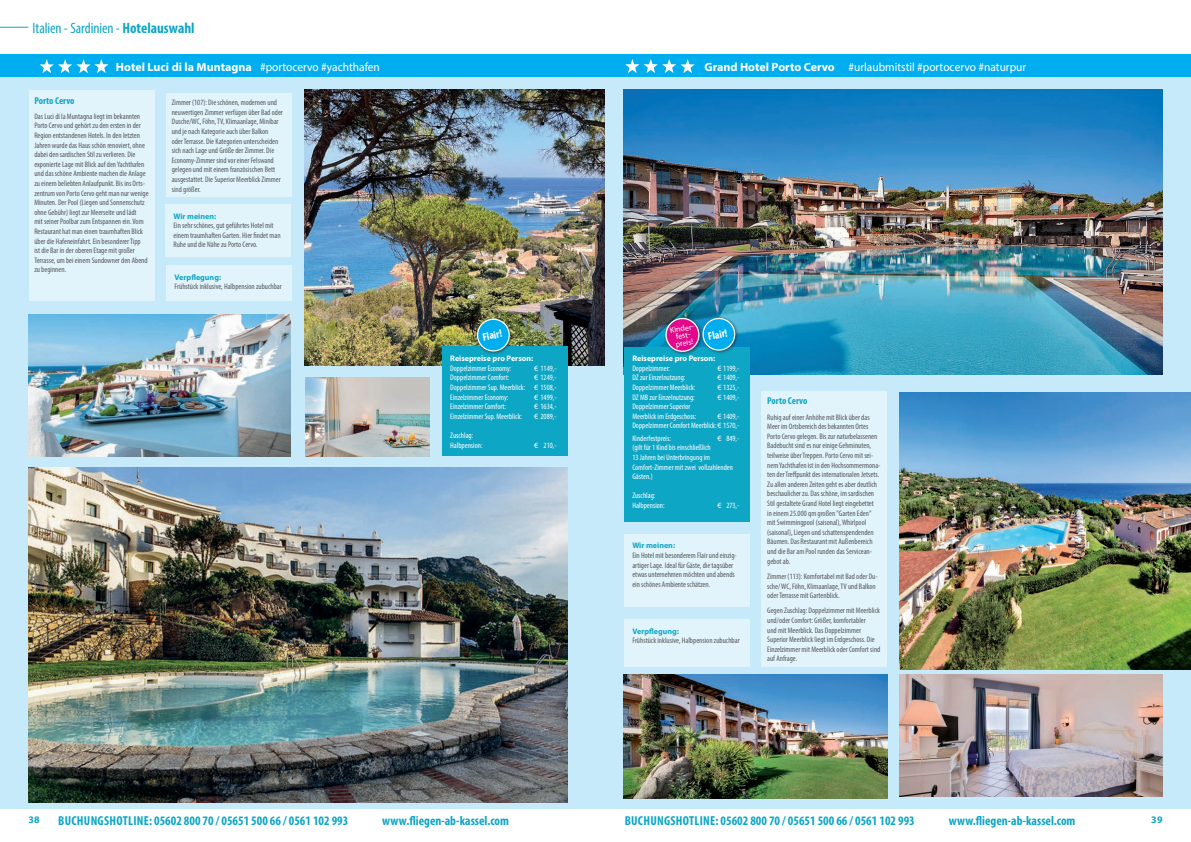
<style>
.page{position:relative;width:1191px;height:842px;background:#fff}
.page>*{position:absolute;margin:0;border:0;box-sizing:border-box;transform-origin:0 0}
.t1{font:condensed 15px "Myriad Pro";letter-spacing:-.005em;color:#0ea6c5}
.t2{font:700 condensed 13px "Myriad Pro";color:#0ea6c5}
.t3{font:12px "Myriad Pro";color:#fff;scale:.95 1}
.t4{font:700 condensed 11px "Myriad Pro";color:#fff}
.t5{font:700 condensed 10px "Myriad Pro";letter-spacing:-.005em;color:#0ea6c5}
.t6{font:700 10px "Myriad Pro";color:#0ea6c5}
.t7{font:condensed 8px/9.6px "Myriad Pro";color:#57585a}
.t8{font:condensed 8px/9.6px "Myriad Pro";color:#fff}
.t9{font:700 8px "Myriad Pro";color:#0ea6c5}
.t10{font:700 8px "Myriad Pro";color:#fff}
.t11{font:8px/7.2px "Myriad Pro";color:#fff;text-align:center}
.s1{font-weight:700}
.s2{font-stretch:normal}
</style>
<div class="page">
<div style="left:0;top:77px;width:1191px;height:731px;background:#c6eafa"></div>
<svg style="left:0;top:27px;width:28px;height:1px"></svg>
<img style="left:624px;top:675px;width:263px;height:123px">
<div style="left:624px;top:619px;width:125px;height:48px;background:#e1f4fc"></div>
<div style="left:624px;top:534px;width:125px;height:73px;background:#e1f4fc"></div>
<div style="left:595px;top:54px;width:596px;height:23px;background:#00aeef"></div>
<svg style="left:625px;top:59px;width:69px;height:14px"></svg>
<img style="left:624px;top:89px;width:538px;height:285px">
<div style="left:624px;top:347px;width:125px;height:174px;background:#0ea6c5"></div>
<div style="left:29px;top:90px;width:125px;height:210px;background:#e1f4fc"></div>
<div style="left:0;top:54px;width:595px;height:23px;background:#00aeef"></div>
<svg style="left:40px;top:59px;width:68px;height:14px"></svg>
<div style="left:165px;top:204px;width:126px;height:53px;background:#e1f4fc"></div>
<div style="left:700px;top:316px;width:39px;height:39px;background:#231f20;opacity:.6"></div>
<div style="left:761px;top:391px;width:126px;height:276px;background:#e1f4fc"></div>
<img style="left:899px;top:675px;width:264px;height:122px">
<img style="left:28px;top:468px;width:539px;height:334px">
<img style="left:305px;top:89px;width:299px;height:277px">
<img style="left:28px;top:315px;width:263px;height:141px">
<img style="left:305px;top:377px;width:124px;height:79px">
<div style="left:442px;top:347px;width:125px;height:109px;background:#0ea6c5"></div>
<div style="left:475px;top:317px;width:39px;height:39px;background:#231f20;opacity:.6"></div>
<svg style="left:475px;top:317px;width:36px;height:36px"></svg>
<div style="left:166px;top:94px;width:126px;height:103px;background:#e1f4fc"></div>
<img style="left:899px;top:393px;width:292px;height:276px">
<div style="left:166px;top:265px;width:126px;height:35px;background:#e1f4fc"></div>
<div style="left:663px;top:316px;width:40px;height:40px;background:#231f20;opacity:.6"></div>
<svg style="left:664px;top:316px;width:72px;height:37px;background:#6276ba"></svg>
<h1 class="t1" style="left:33px;top:19px;width:163px">Italien - Sardinien - <span class="s1">Hotelauswahl</span></h1>
<h3 class="t3" style="left:116px;top:60px;width:279px"><span class="s1">Hotel Luci di la Muntagna</span> #portocervo #yachthafen</h3>
<p class="t5" style="left:34px;top:94px;width:42px">Porto Cervo</p>
<p class="t7" style="left:34px;top:111px;width:116px">Das Luci di la Muntagna liegt im bekannten Porto Cervo und gehört zu den ersten in der Region entstandenen Hotels. In den letzten Jahren wurde das Haus schön renoviert, ohne dabei den sardischen Stil zu verlieren. Die exponierte Lage mit Blick auf den Yachthafen und das schöne Ambiente machen die Anlage zu einem beliebten Anlaufpunkt. Bis ins Orts&shy;zentrum von Porto Cervo geht man nur wenige Minuten. Der Pool (Liegen und Sonnenschutz ohne Gebühr) liegt zur Meerseite und lädt<br>mit seiner Poolbar zum Entspannen ein. Vom Restaurant hat man einen traumhaften Blick über die Hafeneinfahrt. Ein besonderer Tipp<br>ist die Bar in der oberen Etage mit großer Terrasse, um bei einem Sundowner den Abend zu beginnen.</p>
<p class="t7" style="left:172px;top:98px;width:113px">Zimmer (107): Die schönen, modernen und neuwertigen Zimmer verfügen über Bad oder Dusche/WC, Föhn, TV, Klimaanlage, Minibar und je nach Kategorie auch über Balkon<br>oder Terrasse. Die Kategorien unterscheiden sich nach Lage und Größe der Zimmer. Die Economy-Zimmer sind vor einer Felswand gelegen und mit einem französischen Bett ausgestattet. Die Superior Meerblick Zimmer sind größer.</p>
<p class="t9" style="left:173px;top:211px;width:44px">Wir meinen:</p>
<p class="t7" style="left:173px;top:221px;width:109px">Ein sehr schönes, gut geführtes Hotel mit einem traumhaften Garten. Hier findet man<br>Ruhe und die Nähe zu Porto Cervo.</p>
<p class="t9" style="left:174px;top:272px;width:48px">Verpflegung:</p>
<p class="t7" style="left:174px;top:282px;width:109px">Frühstück inklusive, Halbpension zubuchbar</p>
<h3 class="t4" style="left:481px;top:330px;width:21px;rotate:-11deg">Flair!</h3>
<p class="t10" style="left:450px;top:353px;width:84px">Reisepreise pro Person:</p>
<p class="t8" style="left:450px;top:363px;width:63px">Doppelzimmer Economy:</p>
<p class="t8" style="left:534px;top:363px;width:24px"><span class="s2">€</span> 1149,-</p>
<p class="t8" style="left:450px;top:373px;width:61px">Doppelzimmer Comfort:</p>
<p class="t8" style="left:450px;top:373px;width:108px;text-align:justify;text-indent:84px"><span class="s2">€</span> 1249,- Doppelzimmer Sup. Meerblick: <span class="s2">€</span> 1508,- Einzelzimmer Economy:</p>
<p class="t8" style="left:534px;top:392px;width:24px"><span class="s2">€</span> 1499,-</p>
<p class="t8" style="left:450px;top:402px;width:57px">Einzelzimmer Comfort:</p>
<p class="t8" style="left:534px;top:402px;width:24px"><span class="s2">€</span> 1634,-</p>
<p class="t8" style="left:450px;top:411px;width:73px">Einzelzimmer Sup. Meerblick:</p>
<p class="t8" style="left:534px;top:411px;width:24px"><span class="s2">€</span> 2089,-</p>
<p class="t8" style="left:450px;top:430px;width:34px">Zuschlag:<br>Halbpension:</p>
<p class="t8" style="left:534px;top:440px;width:24px"><span class="s2">€</span> 210,-</p>
<h3 class="t3" style="left:704px;top:60px;width:340px"><span class="s1">Grand Hotel Porto Cervo</span> #urlaubmitstil #portocervo #naturpur</h3>
<p class="t11" style="left:669px;top:327px;width:27px;rotate:-10deg">Kinder&shy;fest&shy;preis!</p>
<h3 class="t4" style="left:707px;top:330px;width:21px;rotate:-11deg">Flair!</h3>
<p class="t10" style="left:632px;top:353px;width:84px">Reisepreise pro Person:</p>
<p class="t8" style="left:632px;top:363px;width:39px">Doppelzimmer:</p>
<p class="t8" style="left:717px;top:363px;width:23px"><span class="s2">€</span> 1199,-</p>
<p class="t8" style="left:632px;top:373px;width:55px">DZ zur Einzelnutzung:</p>
<p class="t8" style="left:717px;top:373px;width:23px"><span class="s2">€</span> 1409,-</p>
<p class="t8" style="left:632px;top:382px;width:65px">Doppelzimmer Meerblick:</p>
<p class="t8" style="left:717px;top:382px;width:23px"><span class="s2">€</span> 1325,-</p>
<p class="t8" style="left:632px;top:392px;width:64px">DZ MB zur Einzelnutzung:</p>
<p class="t8" style="left:717px;top:392px;width:23px"><span class="s2">€</span> 1409,-</p>
<p class="t8" style="left:632px;top:402px;width:66px">Doppelzimmer Superior<br>Meerblick im Erdgeschoss:</p>
<p class="t8" style="left:632px;top:411px;width:108px;text-align:right"><span class="s2">€</span> 1409,-<br>Doppelzimmer Comfort Meerblick:<span class="s2">€</span> 1570,-</p>
<p class="t8" style="left:632px;top:433px;width:40px">Kinderfestpreis:</p>
<p class="t8" style="left:717px;top:433px;width:23px"><span class="s2">€</span> 849,-</p>
<p class="t8" style="left:632px;top:443px;width:102px">(gilt für 1 Kind bis einschließlich<br>13 Jahren bei Unterbringung im<br>Comfort-Zimmer mit zwei vollzahlenden<br>Gästen.)</p>
<p class="t8" style="left:632px;top:491px;width:34px">Zuschlag:<br>Halbpension:</p>
<p class="t8" style="left:717px;top:500px;width:23px"><span class="s2">€</span> 273,-</p>
<p class="t9" style="left:632px;top:540px;width:44px">Wir meinen:</p>
<p class="t7" style="left:632px;top:550px;width:106px">Ein Hotel mit besonderem Flair und einzig&shy;artiger Lage. Ideal für Gäste, die tagsüber etwas unternehmen möchten und abends ein schönes Ambiente schätzen.</p>
<p class="t9" style="left:632px;top:626px;width:48px">Verpflegung:</p>
<p class="t7" style="left:632px;top:636px;width:109px">Frühstück inklusive, Halbpension zubuchbar</p>
<p class="t5" style="left:767px;top:395px;width:42px">Porto Cervo</p>
<p class="t7" style="left:767px;top:412px;width:115px">Ruhig auf einer Anhöhe mit Blick über das Meer im Ortsbereich des bekannten Ortes Porto Cervo gelegen. Bis zur naturbelassenen Badebucht sind es nur einige Gehminuten, teilweise über Treppen. Porto Cervo mit sei&shy;nem Yachthafen ist in den Hochsommermona&shy;ten der Treffpunkt des internationalen Jetsets.<br>Zu allen anderen Zeiten geht es aber deutlich beschaulicher zu. Das schöne, im sardischen Stil gestaltete Grand Hotel liegt eingebettet in einem 25.000 qm großen "Garten Eden" mit Swimmingpool (saisonal), Whirlpool (saisonal), Liegen und schattenspendenden Bäumen. Das Restaurant mit Außenbereich und die Bar am Pool runden das Servicean&shy;gebot ab.</p>
<p class="t7" style="left:767px;top:571px;width:112px">Zimmer (113): Komfortabel mit Bad oder Du&shy;sche/ WC, Föhn, Klimaanlage, TV und Balkon oder Terrasse mit Gartenblick.</p>
<p class="t7" style="left:767px;top:606px;width:115px">Gegen Zuschlag: Doppelzimmer mit Meerblick und/oder Comfort: Größer, komfortabler<br>und mit Meerblick. Das Doppelzimmer Superior Meerblick liegt im Erdgeschoss. Die Einzelzimmer mit Meerblick oder Comfort sind auf Anfrage.</p>
<p class="t6" style="left:28px;top:813px;width:13px">38</p>
<h2 class="t2" style="left:58px;top:812px;width:291px">BUCHUNGSHOTLINE: 05602 800 70 / 05651 500 66 / 0561 102 993</h2>
<h2 class="t2" style="left:382px;top:812px;width:128px">www.fliegen-ab-kassel.com</h2>
<h2 class="t2" style="left:624px;top:812px;width:291px">BUCHUNGSHOTLINE: 05602 800 70 / 05651 500 66 / 0561 102 993</h2>
<h2 class="t2" style="left:948px;top:812px;width:128px">www.fliegen-ab-kassel.com</h2>
<p class="t6" style="left:1151px;top:813px;width:13px">39</p>
</div>
